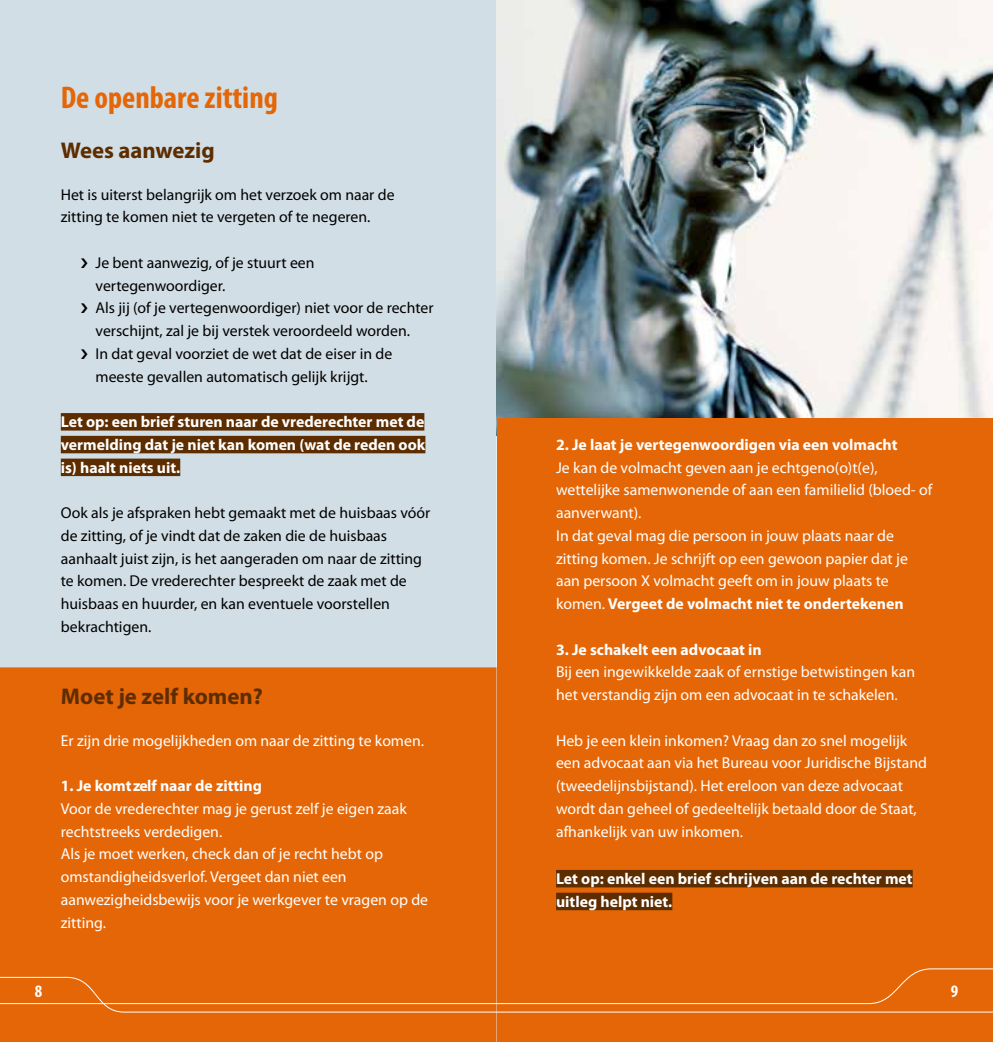
<style>
.page{position:relative;width:993px;height:1042px;background:#fff}
.page>*{position:absolute;margin:0;border:0;box-sizing:border-box;transform-origin:0 0}
.t1{font:700 condensed 31.5px "Myriad Pro";color:#e56606}
.t2{font:700 22.75px "Myriad Pro";color:#5d2d00}
.t3{font:700 condensed 17.5px "Myriad Pro";color:#fff}
.t4{font:15.75px/22.8px "Myriad Pro";color:#fff}
.t5{font:15.75px/22.8px "Myriad Pro";color:#000}
.t6{font:700 15.75px/22.8px "Myriad Pro";color:#fff}
.s1{font-weight:700}
</style>
<div class="page">
<div style="left:0;top:0;width:496px;height:667px;background:#d2dee5"></div>
<div style="left:0;top:667px;width:496px;height:375px;background:#e56606"></div>
<img style="left:496px;top:0;width:496px;height:435px">
<div style="left:497px;top:419px;width:495px;height:623px;background:#e56606"></div>
<div style="left:556px;top:870px;width:356px;height:17px;background:#5d2d00"></div>
<div style="left:556px;top:892px;width:116px;height:18px;background:#5d2d00"></div>
<div style="left:61px;top:413px;width:363px;height:17px;background:#5d2d00"></div>
<div style="left:61px;top:436px;width:364px;height:17px;background:#5d2d00"></div>
<div style="left:61px;top:458px;width:119px;height:18px;background:#5d2d00"></div>
<svg style="left:0;top:968px;width:992px;height:45px"></svg>
<hr style="left:0;top:1003px;width:496px;height:1px;background:#fff">
<hr style="left:496px;top:1011px;width:496px;height:1px;background:#fff">
<svg style="left:81px;top:258px;width:6px;height:10px"></svg>
<svg style="left:81px;top:303px;width:6px;height:10px"></svg>
<svg style="left:81px;top:349px;width:6px;height:10px"></svg>
<h1 class="t1" style="left:61px;top:78px;width:218px">De openbare zitting</h1>
<h2 class="t2" style="left:61px;top:135px;width:155px">Wees aanwezig</h2>
<p class="t5" style="left:61px;top:183px;width:335px">Het is uiterst belangrijk om het verzoek om naar de zitting te komen niet te vergeten of te negeren.</p>
<p class="t5" style="left:95px;top:251px;width:339px">Je bent aanwezig, of je stuurt een vertegenwoordiger.<br>Als jij (of je vertegenwoordiger) niet voor de rechter verschijnt, zal je bij verstek veroordeeld worden.<br>In dat geval voorziet de wet dat de eiser in de meeste gevallen automatisch gelijk krijgt.</p>
<p class="t6" style="left:61px;top:410px;width:366px;text-align:justify">Let op: een brief sturen naar de vrederechter met de vermelding dat je niet kan komen (wat de reden ook is) haalt niets uit.</p>
<p class="t5" style="left:61px;top:501px;width:371px">Ook als je afspraken hebt gemaakt met de huisbaas vóór de zitting, of je vindt dat de zaken die de huisbaas aanhaalt juist zijn, is het aangeraden om naar de zitting te komen. De vrederechter bespreekt de zaak met de huisbaas en huurder, en kan eventuele voorstellen bekrachtigen.</p>
<h2 class="t2" style="left:61px;top:681px;width:203px">Moet je zelf komen?</h2>
<p class="t4" style="left:61px;top:729px;width:364px">Er zijn drie mogelijkheden om naar de zitting te komen.</p>
<p class="t6" style="left:61px;top:774px;width:203px">1. Je komt zelf naar de zitting</p>
<p class="t4" style="left:61px;top:797px;width:369px">Voor de vrederechter mag je gerust zelf je eigen zaak rechtstreeks verdedigen.<br>Als je moet werken, check dan of je recht hebt op omstandigheidsverlof. Vergeet dan niet een aanwezigheidsbewijs voor je werkgever te vragen op de zitting.</p>
<p class="t6" style="left:556px;top:433px;width:343px">2. Je laat je vertegenwoordigen via een volmacht</p>
<p class="t4" style="left:556px;top:456px;width:377px">Je kan de volmacht geven aan je echtgeno(o)t(e), wettelijke samenwonende of aan een familielid (bloed- of aanverwant).<br>In dat geval mag die persoon in jouw plaats naar de zitting komen. Je schrijft op een gewoon papier dat je aan persoon X volmacht geeft om in jouw plaats te komen. <span class="s1">Vergeet de volmacht niet te ondertekenen</span></p>
<p class="t6" style="left:556px;top:637px;width:207px">3. Je schakelt een advocaat in</p>
<p class="t4" style="left:556px;top:660px;width:360px">Bij een ingewikkelde zaak of ernstige betwistingen kan het verstandig zijn om een advocaat in te schakelen.</p>
<p class="t4" style="left:556px;top:729px;width:372px">Heb je een klein inkomen? Vraag dan zo snel mogelijk een advocaat aan via het Bureau voor Juridische Bijstand (tweedelijnsbijstand). Het ereloon van deze advocaat wordt dan geheel of gedeeltelijk betaald door de Staat, afhankelijk van uw inkomen.</p>
<p class="t6" style="left:556px;top:866px;width:358px">Let op: enkel een brief schrijven aan de rechter met uitleg helpt niet.</p>
<p class="t3" style="left:35px;top:980px;width:9px">8</p>
<p class="t3" style="left:950px;top:980px;width:9px">9</p>
</div>
